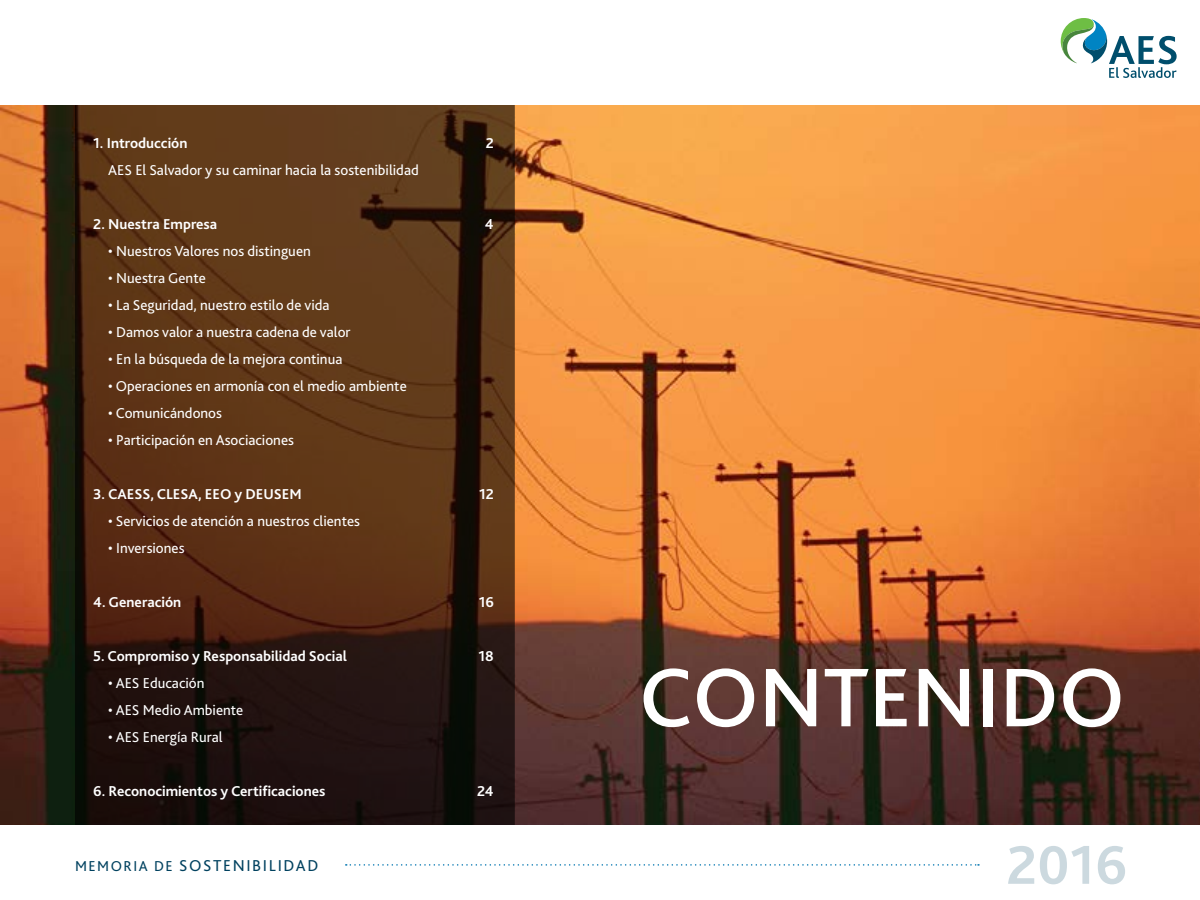
<style>
.page{position:relative;width:1200px;height:900px;background:#fff}
.page>*{position:absolute;margin:0;border:0;box-sizing:border-box;transform-origin:0 0}
.t1{font:500 87px "Bliss 2";color:#fff}
.t2{font:16.5px "Bliss 2";letter-spacing:.1em;color:#00415f}
.t3{font:15px "Bliss 2";color:#fff}
.t4{font:700 15px "Bliss 2";color:#fff}
.s1{font-size:15px}
</style>
<div class="page">
<svg style="left:1060px;top:18px;width:117px;height:60px"></svg>
<svg style="left:346px;top:864px;width:633px;height:2px"></svg>
<svg style="left:1008px;top:846px;width:117px;height:38px"></svg>
<img style="left:0;top:105px;width:1200px;height:720px">
<svg style="left:78px;top:108px;width:434px;height:714px;background:#482914"></svg>
<div style="left:75px;top:105px;width:440px;height:720px;border:2px solid #000"></div>
<p class="t4" style="left:93px;top:134px;width:96px">1. Introducción</p>
<p class="t3" style="left:108px;top:161px;width:312px">AES El Salvador y su caminar hacia la sostenibilidad</p>
<p class="t4" style="left:93px;top:215px;width:125px">2. Nuestra Empresa</p>
<p class="t3" style="left:108px;top:242px;width:204px">• Nuestros Valores nos distinguen</p>
<p class="t3" style="left:108px;top:269px;width:99px">• Nuestra Gente</p>
<p class="t3" style="left:108px;top:296px;width:223px">• La Seguridad, nuestro estilo de vida</p>
<p class="t3" style="left:108px;top:323px;width:244px">• Damos valor a nuestra cadena de valor</p>
<p class="t3" style="left:108px;top:350px;width:236px">• En la búsqueda de la mejora continua</p>
<p class="t3" style="left:108px;top:377px;width:300px">• Operaciones en armonía con el medio ambiente</p>
<p class="t3" style="left:108px;top:404px;width:115px">• Comunicándonos</p>
<p class="t3" style="left:108px;top:431px;width:187px">• Participación en Asociaciones</p>
<p class="t4" style="left:93px;top:485px;width:210px">3. CAESS, CLESA, EEO y DEUSEM</p>
<p class="t3" style="left:108px;top:512px;width:253px">• Servicios de atención a nuestros clientes</p>
<p class="t3" style="left:108px;top:539px;width:78px">• Inversiones</p>
<p class="t4" style="left:93px;top:593px;width:90px">4. Generación</p>
<p class="t4" style="left:93px;top:647px;width:255px">5. Compromiso y Responsabilidad Social</p>
<p class="t3" style="left:108px;top:674px;width:98px">• AES Educación</p>
<p class="t3" style="left:108px;top:701px;width:137px">• AES Medio Ambiente</p>
<p class="t3" style="left:108px;top:728px;width:116px">• AES Energía Rural</p>
<p class="t4" style="left:93px;top:782px;width:234px">6. Reconocimientos y Certificaciones</p>
<p class="t2" style="left:75px;top:855px;width:245px"><span class="s1">MEMORIA DE</span> SOSTENIBILIDAD</p>
<p class="t4" style="left:486px;top:134px;width:10px">2</p>
<p class="t4" style="left:485px;top:215px;width:10px">4</p>
<p class="t4" style="left:479px;top:485px;width:16px">12</p>
<p class="t4" style="left:479px;top:593px;width:17px">16</p>
<p class="t4" style="left:479px;top:647px;width:17px">18</p>
<p class="t4" style="left:477px;top:782px;width:18px">24</p>
<h1 class="t1" style="left:639px;top:643px;width:487px">CONTENIDO</h1>
</div>
